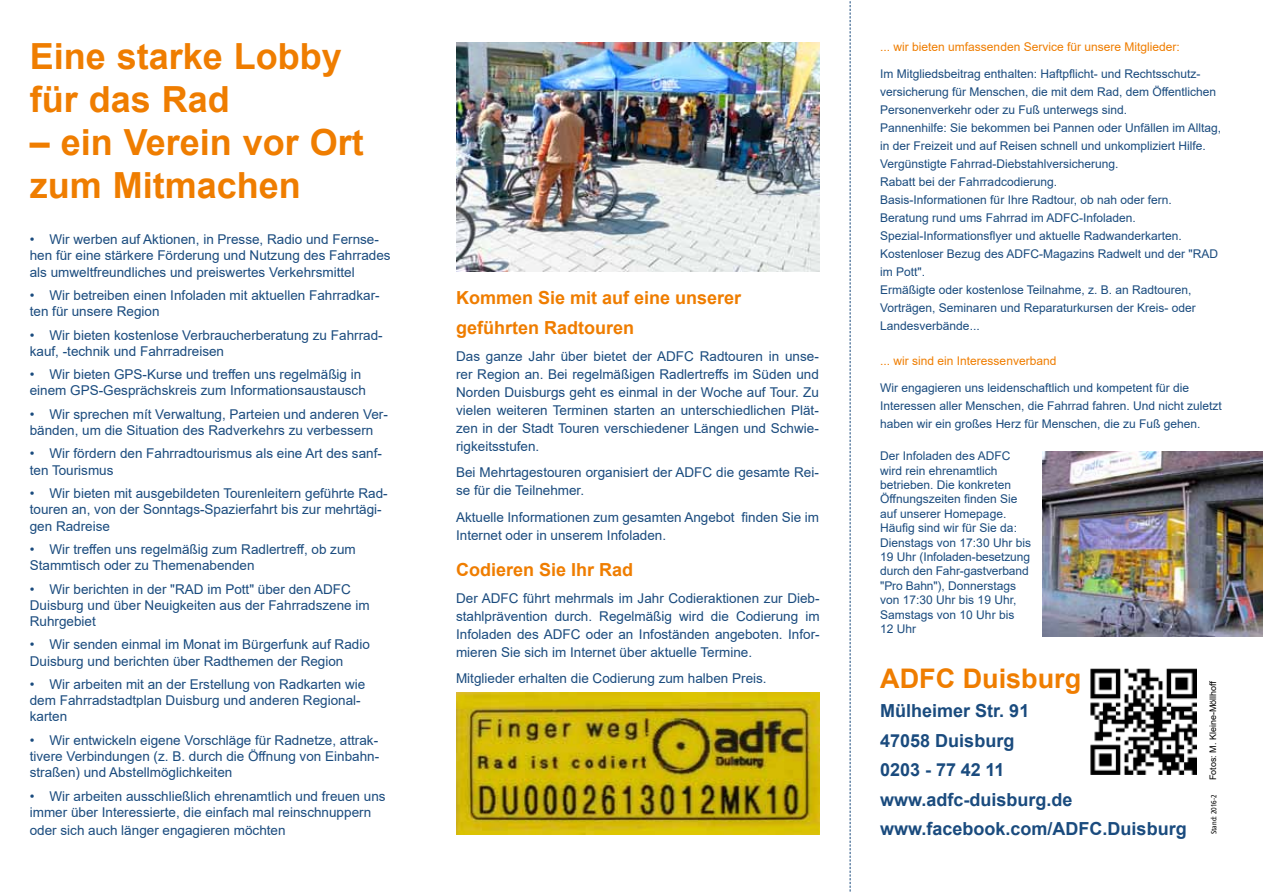
<style>
.page{position:relative;width:1263px;height:893px;background:#fff}
.page>*{position:absolute;margin:0;border:0;box-sizing:border-box;transform-origin:0 0}
.t1{font:700 36px/43.2px "Arial";color:#ef7d00}
.t2{font:700 27px "Arial";color:#ef7d00}
.t3{font:700 18px/29.5px "Arial";color:#1a4b7e}
.t4{font:700 18px/30.2px "Arial";color:#ef7d00}
.t5{font:13.5px/16.2px "Arial";color:#1a4b7e}
.t6{font:12px/18px "Arial";color:#1a4b7e}
.t7{font:12px "Arial";color:#ef7d00}
.t8{font:9px "Arial";color:#000}
.t9{font:condensed 7.5px "Frutiger LT Std";color:#000}
</style>
<div class="page">
<svg style="left:850px;top:1px;width:1px;height:891px"></svg>
<img style="left:456px;top:692px;width:364px;height:142px">
<img style="left:456px;top:43px;width:364px;height:229px">
<img style="left:1090px;top:668px;width:106px;height:107px">
<img style="left:1042px;top:451px;width:221px;height:185px">
<h1 class="t1" style="left:30px;top:35px;width:314px">Eine starke Lobby für das Rad</h1>
<h1 class="t1" style="left:30px;top:121px;width:336px">– ein Verein vor Ort zum Mitmachen</h1>
<p class="t5" style="left:30px;top:231px;width:362px">• Wir werben auf Aktionen, in Presse, Radio und Fernse&shy;hen für eine stärkere Förderung und Nutzung des Fahrrades als umweltfreundliches und preiswertes Verkehrsmittel</p>
<p class="t5" style="left:30px;top:287px;width:351px">• Wir betreiben einen Infoladen mit aktuellen Fahrradkar&shy;ten für unsere Region</p>
<p class="t5" style="left:30px;top:327px;width:354px">• Wir bieten kostenlose Verbraucherberatung zu Fahrrad&shy;kauf, -technik und Fahrradreisen</p>
<p class="t5" style="left:30px;top:366px;width:338px">• Wir bieten GPS-Kurse und treffen uns regelmäßig in einem GPS-Gesprächskreis zum Informationsaustausch</p>
<p class="t5" style="left:30px;top:406px;width:360px">• Wir sprechen mít Verwaltung, Parteien und anderen Ver&shy;bänden, um die Situation des Radverkehrs zu verbessern</p>
<p class="t5" style="left:30px;top:446px;width:354px">• Wir fördern den Fahrradtourismus als eine Art des sanf&shy;ten Tourismus</p>
<p class="t5" style="left:30px;top:485px;width:359px">• Wir bieten mit ausgebildeten Tourenleitern geführte Rad&shy;touren an, von der Sonntags-Spazierfahrt bis zur mehrtägi&shy;gen Radreise</p>
<p class="t5" style="left:30px;top:541px;width:327px">• Wir treffen uns regelmäßig zum Radlertreff, ob zum<br>Stammtisch oder zu Themenabenden</p>
<p class="t5" style="left:30px;top:581px;width:341px">• Wir berichten in der "RAD im Pott" über den ADFC<br>Duisburg und über Neuigkeiten aus der Fahrradszene im<br>Ruhrgebiet</p>
<p class="t5" style="left:30px;top:636px;width:342px">• Wir senden einmal im Monat im Bürgerfunk auf Radio<br>Duisburg und berichten über Radthemen der Region</p>
<p class="t5" style="left:30px;top:676px;width:337px">• Wir arbeiten mit an der Erstellung von Radkarten wie dem Fahrradstadtplan Duisburg und anderen Regional&shy;karten</p>
<p class="t5" style="left:30px;top:732px;width:351px;text-align:justify">• Wir entwickeln eigene Vorschläge für Radnetze, attrak&shy;tivere Verbindungen (z. B. durch die Öffnung von Einbahn&shy;straßen) und Abstellmöglichkeiten</p>
<p class="t5" style="left:30px;top:788px;width:357px">• Wir arbeiten ausschließlich ehrenamtlich und freuen uns immer über Interessierte, die einfach mal reinschnuppern</p>
<p class="t5" style="left:30px;top:822px;width:257px">oder sich auch länger engagieren möchten</p>
<h3 class="t4" style="left:456px;top:283px;width:287px">Kommen Sie mit auf eine unserer geführten Radtouren</h3>
<p class="t5" style="left:456px;top:347px;width:364px;line-height:18px;text-align:justify">Das ganze Jahr über bietet der ADFC Radtouren in unse&shy;rer Region an. Bei regelmäßigen Radlertreffs im Süden und Norden Duisburgs geht es einmal in der Woche auf Tour. Zu vielen weiteren Terminen starten an unterschiedlichen Plät&shy;zen in der Stadt Touren verschiedener Längen und Schwie&shy;rigkeitsstufen.</p>
<p class="t5" style="left:456px;top:463px;width:364px;line-height:18px">Bei Mehrtagestouren organisiert der ADFC die gesamte Rei&shy;se für die Teilnehmer.</p>
<p class="t5" style="left:456px;top:508px;width:364px;line-height:18px">Aktuelle Informationen zum gesamten Angebot finden Sie im<br>Internet oder in unserem Infoladen.</p>
<h3 class="t4" style="left:456px;top:555px;width:179px">Codieren Sie Ihr Rad</h3>
<p class="t5" style="left:456px;top:589px;width:365px;line-height:18px;text-align:justify">Der ADFC führt mehrmals im Jahr Codieraktionen zur Dieb&shy;stahlprävention durch. Regelmäßig wird die Codierung im Infoladen des ADFC oder an Infoständen angeboten. Infor&shy;mieren Sie sich im Internet über aktuelle Termine.</p>
<p class="t5" style="left:456px;top:670px;width:312px">Mitglieder erhalten die Codierung zum halben Preis.</p>
<p class="t7" style="left:880px;top:39px;width:301px">... wir bieten umfassenden Service für unsere Mitglieder:</p>
<p class="t6" style="left:880px;top:65px;width:342px">Im Mitgliedsbeitrag enthalten: Haftpflicht- und Rechtsschutz&shy;versicherung für Menschen, die mit dem Rad, dem Öffentlichen Personenverkehr oder zu Fuß unterwegs sind.<br>Pannenhilfe: Sie bekommen bei Pannen oder Unfällen im Alltag, in der Freizeit und auf Reisen schnell und unkompliziert Hilfe.<br>Vergünstigte Fahrrad-Diebstahlversicherung.<br>Rabatt bei der Fahrradcodierung.<br>Basis-Informationen für Ihre Radtour, ob nah oder fern.<br>Beratung rund ums Fahrrad im ADFC-Infoladen.<br>Spezial-Informationsflyer und aktuelle Radwanderkarten.<br>Kostenloser Bezug des ADFC-Magazins Radwelt und der "RAD im Pott".<br>Ermäßigte oder kostenlose Teilnahme, z. B. an Radtouren, Vorträgen, Seminaren und Reparaturkursen der Kreis- oder Landesverbände...</p>
<p class="t7" style="left:880px;top:352px;width:178px">... wir sind ein Interessenverband</p>
<p class="t6" style="left:880px;top:378px;width:343px">Wir engagieren uns leidenschaftlich und kompetent für die<br>Interessen aller Menschen, die Fahrrad fahren. Und nicht zuletzt haben wir ein großes Herz für Menschen, die zu Fuß gehen.</p>
<p class="t6" style="left:880px;top:449px;width:152px;line-height:14.4px">Der Infoladen des ADFC wird rein ehrenamtlich betrieben. Die konkreten<br>Öffnungszeiten finden Sie auf unserer Homepage.<br>Häufig sind wir für Sie da:<br>Dienstags von 17:30 Uhr bis<br>19 Uhr (Infoladen-besetzung durch den Fahr-gastverband "Pro Bahn"), Donnerstags von 17:30 Uhr bis 19 Uhr,<br>Samstags von 10 Uhr bis<br>12 Uhr</p>
<h2 class="t2" style="left:880px;top:659px;width:202px">ADFC Duisburg</h2>
<h3 class="t3" style="left:880px;top:696px;width:308px">Mülheimer Str. 91<br>47058 Duisburg<br>0203 - 77 42 11 www.adfc-duisburg.de www.facebook.com/ADFC.Duisburg</h3>
<p class="t8" style="left:1207px;top:780px;width:101px;rotate:-90deg">Fotos: M. Kleine-Möllhoff</p>
<p class="t9" style="left:1210px;top:834px;width:41px;rotate:-90deg">Stand: 2016-2</p>
</div>
